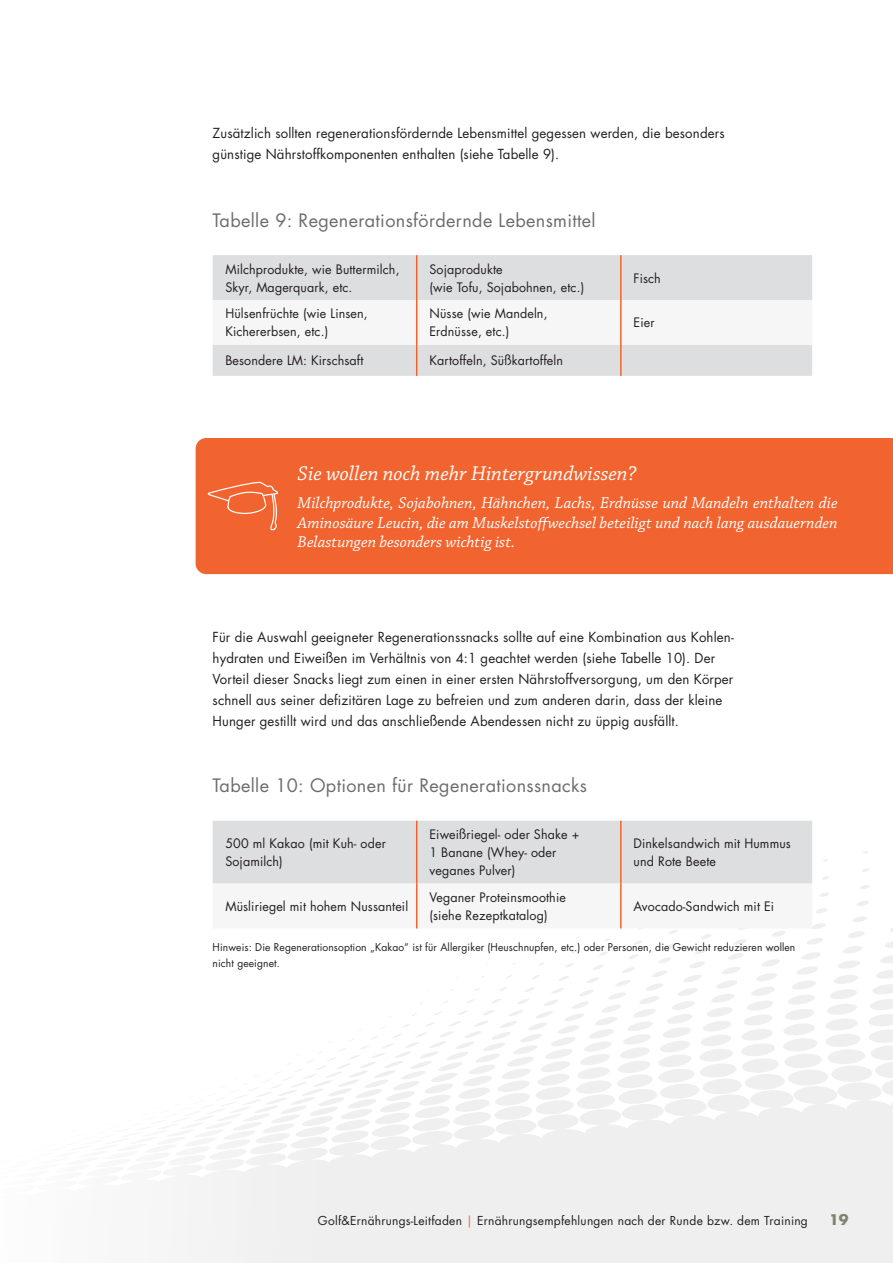
<style>
.page{position:relative;width:893px;height:1263px;background:#fff}
.page>*{position:absolute;margin:0;border:0;box-sizing:border-box;transform-origin:0 0}
.t1{font:italic 21px "Chaparral Pro";color:#fff}
.t2{font:18px "Futura LT";letter-spacing:.02em;color:#6c6d70}
.t3{font:italic 16.5px/19.5px "Chaparral Pro";color:#fff;text-align:justify}
.t4{font:700 14.25px "Futura LT";color:#82806e}
.t5{font:13.5px/21px "Futura LT";letter-spacing:.01em;color:#231f20}
.t6{font:12.75px/18px "Futura LT";letter-spacing:.01em;color:#231f20}
.t7{font:12px "Futura LT";letter-spacing:.02em;color:#231f20}
.t8{font:10.5px/16.5px "Futura LT";letter-spacing:.01em;color:#231f20}
.s1{color:#f2642f}
</style>
<div class="page">
<svg style="left:186px;top:824px;width:707px;height:439px;fill:#f3f3f3"></svg>
<div style="left:213px;top:255px;width:599px;height:121px;background:#dddee0"></div>
<div style="left:213px;top:300px;width:599px;height:45px;background:#f6f6f7"></div>
<hr style="left:416px;top:255px;width:1px;height:45px;background:#f2642f">
<hr style="left:416px;top:300px;width:1px;height:45px;background:#f2642f">
<hr style="left:416px;top:345px;width:1px;height:31px;background:#f2642f">
<hr style="left:620px;top:255px;width:2px;height:45px;background:#f2642f">
<hr style="left:620px;top:300px;width:2px;height:45px;background:#f2642f">
<hr style="left:620px;top:345px;width:2px;height:31px;background:#f2642f">
<div style="left:196px;top:438px;width:697px;height:136px;background:#f2642f"></div>
<svg style="left:213px;top:821px;width:599px;height:107px"></svg>
<hr style="left:416px;top:821px;width:1px;height:63px;background:#f2642f">
<hr style="left:416px;top:884px;width:1px;height:44px;background:#f2642f">
<hr style="left:620px;top:821px;width:2px;height:63px;background:#f2642f">
<hr style="left:620px;top:884px;width:2px;height:44px;background:#f2642f">
<svg style="left:207px;top:470px;width:72px;height:61px;background:#f26f3f"></svg>
<p class="t5" style="left:213px;top:123px;width:513px">Zusätzlich sollten regenerationsfördernde Lebensmittel gegessen werden, die besonders günstige Nährstoffkomponenten enthalten (siehe Tabelle 9).</p>
<h2 class="t2" style="left:213px;top:208px;width:385px">Tabelle 9: Regenerationsfördernde Lebensmittel</h2>
<p class="t6" style="left:225px;top:260px;width:176px">Milchprodukte, wie Buttermilch,<br>Skyr, Magerquark, etc.</p>
<p class="t6" style="left:429px;top:260px;width:156px">Sojaprodukte<br>(wie Tofu, Sojabohnen, etc.)</p>
<p class="t6" style="left:634px;top:269px;width:29px">Fisch</p>
<p class="t6" style="left:225px;top:305px;width:144px">Hülsenfrüchte (wie Linsen,<br>Kichererbsen, etc.)</p>
<p class="t6" style="left:429px;top:305px;width:120px">Nüsse (wie Mandeln,<br>Erdnüsse, etc.)</p>
<p class="t6" style="left:634px;top:314px;width:22px">Eier</p>
<p class="t6" style="left:225px;top:352px;width:140px">Besondere LM: Kirschsaft</p>
<p class="t6" style="left:429px;top:352px;width:135px">Kartoffeln, Süßkartoffeln</p>
<h1 class="t1" style="left:298px;top:462px;width:340px">Sie wollen noch mehr Hintergrundwissen?</h1>
<p class="t3" style="left:298px;top:494px;width:542px">Milchprodukte, Sojabohnen, Hähnchen, Lachs, Erdnüsse und Mandeln enthalten die Aminosäure Leucin, die am Muskelstoffwechsel beteiligt und nach lang ausdauernden Belastungen besonders wichtig ist.</p>
<p class="t5" style="left:213px;top:627px;width:523px">Für die Auswahl geeigneter Regenerationssnacks sollte auf eine Kombination aus Kohlen&shy;hydraten und Eiweißen im Verhältnis von 4:1 geachtet werden (siehe Tabelle 10). Der Vorteil dieser Snacks liegt zum einen in einer ersten Nährstoffversorgung, um den Körper schnell aus seiner defizitären Lage zu befreien und zum anderen darin, dass der kleine Hunger gestillt wird und das anschließende Abendessen nicht zu üppig ausfällt.</p>
<h2 class="t2" style="left:213px;top:774px;width:376px">Tabelle 10: Optionen für Regenerationssnacks</h2>
<p class="t6" style="left:225px;top:834px;width:162px">500 ml Kakao (mit Kuh- oder<br>Sojamilch)</p>
<p class="t6" style="left:429px;top:825px;width:151px">Eiweißriegel- oder Shake +<br>1 Banane (Whey- oder veganes Pulver)</p>
<p class="t6" style="left:634px;top:834px;width:159px">Dinkelsandwich mit Hummus und Rote Beete</p>
<p class="t6" style="left:225px;top:897px;width:184px">Müsliriegel mit hohem Nussanteil</p>
<p class="t6" style="left:429px;top:888px;width:138px">Veganer Proteinsmoothie (siehe Rezeptkatalog)</p>
<p class="t6" style="left:634px;top:897px;width:142px">Avocado-Sandwich mit Ei</p>
<p class="t8" style="left:213px;top:939px;width:584px">Hinweis: Die Regenerationsoption „Kakao“ ist für Allergiker (Heuschnupfen, etc.) oder Personen, die Gewicht reduzieren wollen nicht geeignet.</p>
<p class="t7" style="left:318px;top:1212px;width:491px">Golf&amp;Ernährungs-Leitfaden <span class="s1">|</span> Ernährungsempfehlungen nach der Runde bzw. dem Training</p>
<p class="t4" style="left:829px;top:1210px;width:21px">19</p>
</div>
